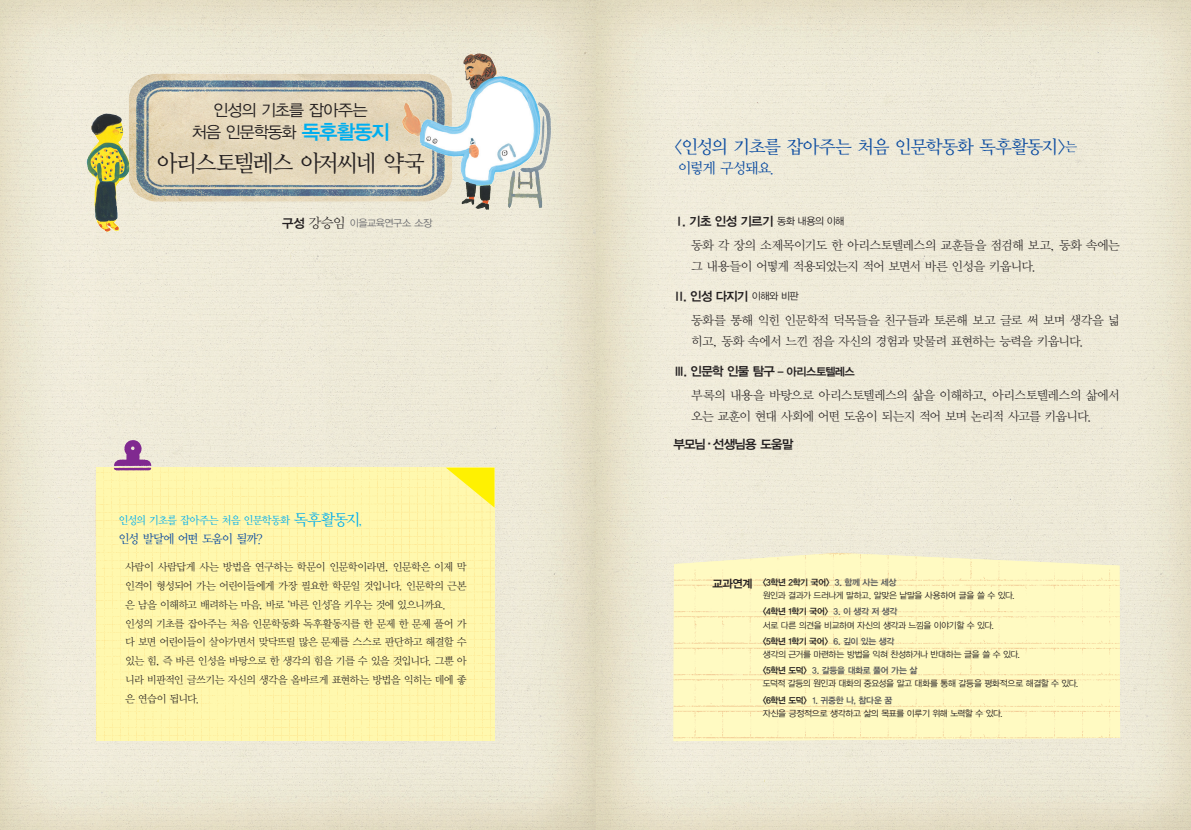
<style>
.page{position:relative;width:1191px;height:830px;background:#fff}
.page>*{position:absolute;margin:0;border:0;box-sizing:border-box;transform-origin:0 0}
.t1{font:23.75px "YDV Chung L";letter-spacing:-.085em;color:#231f20}
.t2{font:18.75px "YDV Chung L";letter-spacing:-.075em;color:#0d4da1}
.t3{font:16.25px "YDVYGO12";letter-spacing:-.055em;color:#231f20}
.t4{font:15px "YDV Chung L";letter-spacing:-.085em;color:#0d4da1}
.t5{font:12.5px/21.2px "YDVY Mj O12";letter-spacing:-.06em;color:#231f20}
.t6{font:12.5px "YDVYGO14";letter-spacing:-.06em;color:#231f20}
.t7{font:12.5px "YDV Chung L";letter-spacing:-.095em;color:#0d4da1}
.t8{font:11.25px "YDV Chung L";letter-spacing:-.075em;color:#00aeef}
.t9{font:11.25px "YDVYGO14";color:#231f20}
.t10{font:10.62px/18.8px "YDVY Mj O12";letter-spacing:-.07em;color:#231f20;text-align:justify}
.인문학_본문{font:10px "YDVYGO12";letter-spacing:-.045em;color:#6c6d70}
.t11{font:8.75px "YDVYGO12";letter-spacing:-.04em;color:#231f20}
.t12{font:8.75px "YDVYGO14";letter-spacing:-.03em;color:#231f20}
.t13{font:8.75px "YDVYGO14";letter-spacing:-.03em;color:#57585a}
.s1{font-family:"YDVYGO14";font-size:20px;color:#00aeef}
.s2{font-family:"YDVYGO14";font-size:12.5px;color:#231f20}
.s3{font-family:"YDVY Mj O12";font-size:13.75px;color:#231f20}
.s4{font-size:16.25px}
.s5{font-size:13.75px}
.s6{font-family:"YDVYGO12";font-size:10px}
.s7{font-size:10px}
.s8{font-size:11.25px}
.s9{color:#57585a}
.s10{color:#231f20}
</style>
<div class="page">
<img style="left:0;top:0;width:1191px;height:829px">
<img style="left:129px;top:73px;width:273px;height:128px">
<img style="left:673px;top:552px;width:447px;height:188px">
<img style="left:96px;top:467px;width:398px;height:273px">
<svg style="left:446px;top:467px;width:48px;height:40px;background:#fef357"></svg>
<img style="left:402px;top:53px;width:160px;height:169px">
<img style="left:81px;top:111px;width:49px;height:125px">
<svg style="left:114px;top:440px;width:37px;height:30px"></svg>
<p class="t3" style="left:214px;top:101px;width:156px">인성의 기초를 잡아주는</p>
<p class="t3" style="left:192px;top:122px;width:199px">처음 인문학동화 <span class="s1">독후활동지</span></p>
<p class="t1" style="left:156px;top:152px;width:270px">아리스토텔레스 아저씨네 약국</p>
<p class="인문학_본문" style="left:282px;top:217px;width:152px"><span class="s2">구성</span> <span class="s3">강승임</span> 이을교육연구소 소장</p>
<p class="t8" style="left:119px;top:514px;width:246px">인성의 기초를 잡아주는 처음 인문학동화 <span class="s4">독후활동지</span><span class="s5">,</span></p>
<p class="t7" style="left:119px;top:532px;width:145px">인성 발달에 어떤 도움이 될까?</p>
<p class="t10" style="left:125px;top:557px;width:343px">사람이 사람답게 사는 방법을 연구하는 학문이 인문학이라면, 인문학은 이제 막 인격이 형성되어 가는 어린이들에게 가장 필요한 학문일 것입니다. 인문학의 근본 은 남을 이해하고 배려하는 마음, 바로 ‘바른 인성’을 키우는 것에 있으니까요.</p>
<p class="t10" style="left:125px;top:613px;width:343px">인성의 기초를 잡아주는 처음 인문학동화 독후활동지를 한 문제 한 문제 풀어 가 다 보면 어린이들이 살아가면서 맞닥뜨릴 많은 문제를 스스로 판단하고 해결할 수 있는 힘, 즉 바른 인성을 바탕으로 한 생각의 힘을 기를 수 있을 것입니다. 그뿐 아 니라 비판적인 글쓰기는 자신의 생각을 올바르게 표현하는 방법을 익히는 데에 좋 은 연습이 됩니다.</p>
<p class="t2" style="left:673px;top:137px;width:405px">&lt; 인성의 기초를 잡아주는 처음 인문학동화 독후활동지 &gt;<span class="s5">는</span></p>
<p class="t4" style="left:678px;top:161px;width:98px">이렇게 구성돼요.</p>
<p class="t6" style="left:673px;top:214px;width:172px">Ⅰ. 기초 인성 기르기 <span class="s6">동화 내용의 이해</span></p>
<p class="t5" style="left:691px;top:234px;width:430px">동화 각 장의 소제목이기도 한 아리스토텔레스의 교훈들을 점검해 보고, 동화 속에는 그 내용들이 어떻게 적용되었는지 적어 보면서 바른 인성을 키웁니다.</p>
<p class="t6" style="left:673px;top:289px;width:127px">Ⅱ. 인성 다지기 <span class="s6">이해와 비판</span></p>
<p class="t5" style="left:691px;top:309px;width:430px">동화를 통해 익힌 인문학적 덕목들을 친구들과 토론해 보고 글로 써 보며 생각을 넓 히고, 동화 속에서 느낀 점을 자신의 경험과 맞물려 표현하는 능력을 키웁니다.</p>
<p class="t6" style="left:673px;top:364px;width:183px">Ⅲ. 인문학 인물 탐구 <span class="s7">-</span> <span class="s8">아리스토텔레스</span></p>
<p class="t5" style="left:691px;top:384px;width:430px">부록의 내용을 바탕으로 아리스토텔레스의 삶을 이해하고, 아리스토텔레스의 삶에서 오는 교훈이 현대 사회에 어떤 도움이 되는지 적어 보며 논리적 사고를 키웁니다.</p>
<p class="t6" style="left:673px;top:437px;width:122px">부모님 . 선생님용 도움말</p>
<p class="t9" style="left:712px;top:577px;width:41px">교과연계</p>
<p class="t12" style="left:763px;top:577px;width:135px">&lt;3학년 2학기 국어&gt; <span class="s9">3. 함께 사는 세상</span></p>
<p class="t11" style="left:763px;top:590px;width:253px">원인과 결과가 드러나게 말하고, 알맞은 낱말을 사용하여 글을 쓸 수 있다.</p>
<p class="t12" style="left:763px;top:606px;width:136px">&lt;4학년 1학기 국어&gt; <span class="s9">3. 이 생각 저 생각</span></p>
<p class="t11" style="left:763px;top:619px;width:233px">서로 다른 의견을 비교하며 자신의 생각과 느낌을 이야기할 수 있다.</p>
<p class="t12" style="left:763px;top:635px;width:133px">&lt;5학년 1학기 국어&gt; <span class="s9">6. 깊이 있는 생각</span></p>
<p class="t11" style="left:763px;top:649px;width:259px">생각의 근거를 마련하는 방법을 익혀 찬성하거나 반대하는 글을 쓸 수 있다.</p>
<p class="t13" style="left:763px;top:665px;width:156px"><span class="s10">&lt;5학년 도덕&gt;</span> 3. 갈등을 대화로 풀어 가는 삶</p>
<p class="t11" style="left:763px;top:678px;width:317px">도덕적 갈등의 원인과 대화의 중요성을 알고 대화를 통해 갈등을 평화적으로 해결할 수 있다.</p>
<p class="t13" style="left:763px;top:694px;width:131px"><span class="s10">&lt;6학년 도덕&gt;</span> 1. 귀중한 나, 참다운 꿈</p>
<p class="t11" style="left:763px;top:707px;width:241px">자신을 긍정적으로 생각하고 삶의 목표를 이루기 위해 노력할 수 있다.</p>
</div>
